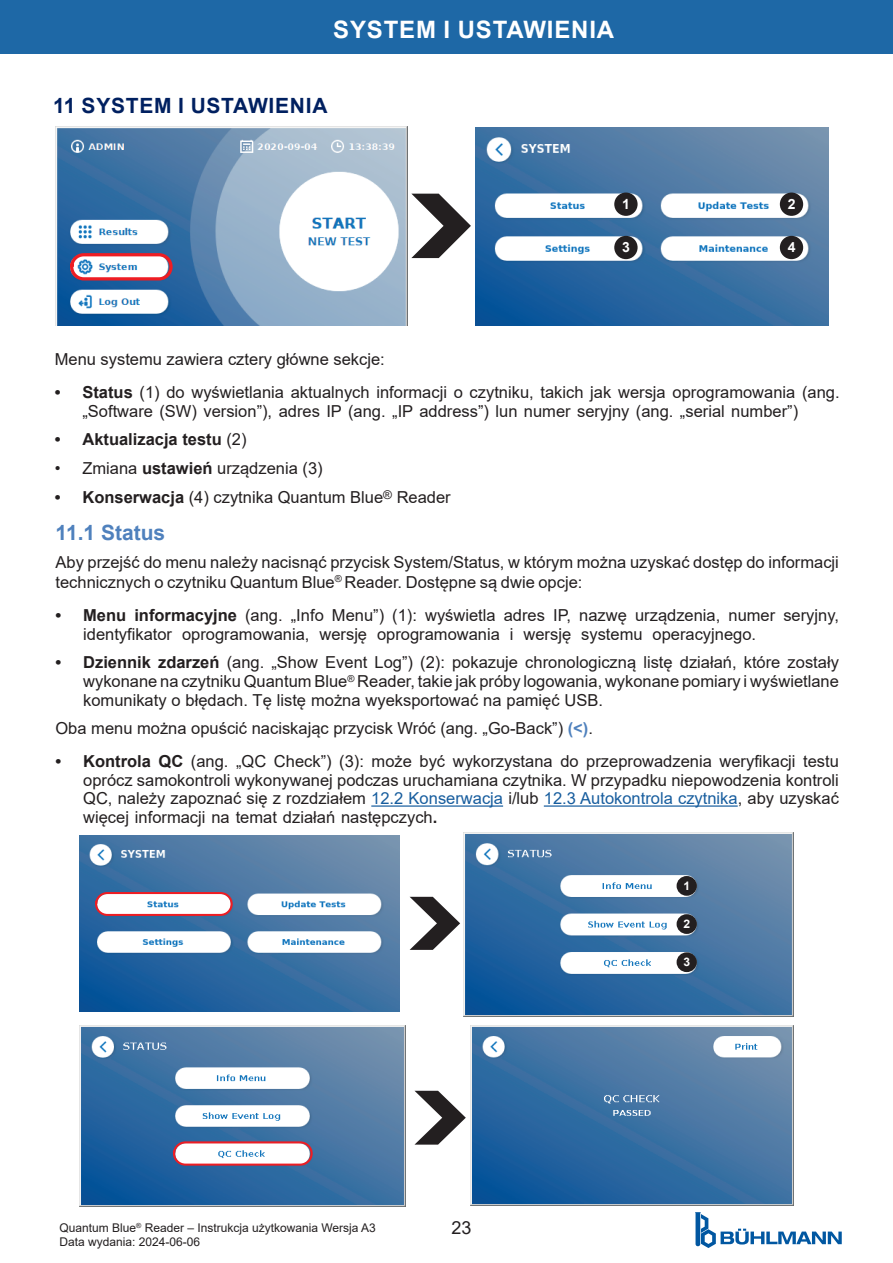
<style>
.page{position:relative;width:893px;height:1263px;background:#fff}
.page>*{position:absolute;margin:0;border:0;box-sizing:border-box;transform-origin:0 0}
.t1{font:700 24px "Arial";letter-spacing:.035em;color:#fff}
.t2{font:700 21px "Arial";letter-spacing:.035em;color:#002060}
.t3{font:700 21px "Arial";color:#4f81bd}
.t4{font:18px "Arial";color:#231f20}
.t5{font:16.5px/18.8px "Arial";color:#231f20}
.t6{font:700 16.5px "Arial";color:#231f20}
.t7{font:700 14.1px "Arial";color:#fff}
.t8{font:12px "Arial";color:#231f20}
.t9{font:700 11.7px "Arial";color:#fff}
.s1{font-weight:700}
.s2{font-weight:400}
.s3{font-weight:700;color:#4f81bd}
.s4{color:#175d9e}
</style>
<div class="page">
<div style="left:0;top:0;width:893px;height:53px;background:#1e68a6"></div>
<svg style="left:695px;top:1212px;width:147px;height:36px"></svg>
<hr style="left:371px;top:805px;width:132px;height:2px;background:#175d9e">
<hr style="left:544px;top:805px;width:194px;height:2px;background:#175d9e">
<img style="left:56px;top:126px;width:351px;height:199px">
<svg style="left:411px;top:194px;width:60px;height:64px"></svg>
<img style="left:475px;top:127px;width:353px;height:198px">
<div style="left:781px;top:194px;width:21px;height:21px;background:#231f20;border-radius:50%"></div>
<div style="left:780px;top:193px;width:23px;height:23px;border:2px solid #231f20;border-radius:50%"></div>
<div style="left:615px;top:237px;width:21px;height:21px;background:#231f20;border-radius:50%"></div>
<div style="left:614px;top:236px;width:24px;height:23px;border:2px solid #231f20;border-radius:50%"></div>
<div style="left:781px;top:237px;width:21px;height:21px;background:#231f20;border-radius:50%"></div>
<div style="left:780px;top:236px;width:23px;height:23px;border:2px solid #231f20;border-radius:50%"></div>
<div style="left:615px;top:194px;width:21px;height:21px;background:#231f20;border-radius:50%"></div>
<div style="left:614px;top:193px;width:24px;height:23px;border:2px solid #231f20;border-radius:50%"></div>
<svg style="left:68px;top:251px;width:106px;height:31px"></svg>
<svg style="left:410px;top:897px;width:50px;height:53px"></svg>
<img style="left:80px;top:835px;width:320px;height:176px">
<svg style="left:94px;top:891px;width:140px;height:26px"></svg>
<img style="left:464px;top:832px;width:330px;height:184px">
<div style="left:678px;top:877px;width:18px;height:18px;background:#231f20;border-radius:50%"></div>
<div style="left:677px;top:876px;width:20px;height:20px;border:2px solid #231f20;border-radius:50%"></div>
<div style="left:678px;top:915px;width:18px;height:18px;background:#231f20;border-radius:50%"></div>
<div style="left:677px;top:914px;width:20px;height:20px;border:2px solid #231f20;border-radius:50%"></div>
<div style="left:678px;top:953px;width:18px;height:18px;background:#231f20;border-radius:50%"></div>
<div style="left:677px;top:952px;width:20px;height:20px;border:2px solid #231f20;border-radius:50%"></div>
<img style="left:80px;top:1025px;width:326px;height:182px">
<svg style="left:415px;top:1091px;width:51px;height:53px"></svg>
<svg style="left:172px;top:1140px;width:142px;height:27px"></svg>
<img style="left:470px;top:1026px;width:324px;height:180px">
<h1 class="t1" style="left:333px;top:12px;width:283px">SYSTEM I USTAWIENIA</h1>
<p class="t2" style="left:53px;top:91px;width:276px">11 SYSTEM I USTAWIENIA</p>
<p class="t7" style="left:622px;top:194px;width:9px">1</p>
<p class="t7" style="left:788px;top:194px;width:9px">2</p>
<p class="t7" style="left:622px;top:237px;width:9px">3</p>
<p class="t7" style="left:788px;top:237px;width:9px">4</p>
<p class="t5" style="left:55px;top:350px;width:332px">Menu systemu zawiera cztery główne sekcje:</p>
<p class="t5" style="left:82px;top:383px;width:756px;text-indent:-28px"><span class="s1">• Status</span> (1) do wyświetlania aktualnych informacji o czytniku, takich jak wersja oprogramowania (ang. „Software (SW) version”), adres IP (ang. „IP address”) lun numer seryjny (ang. „serial number”)</p>
<p class="t6" style="left:55px;top:428px;width:193px">• Aktualizacja testu <span class="s2">(2)</span></p>
<p class="t5" style="left:55px;top:459px;width:269px">• Zmiana <span class="s1">ustawień</span> urządzenia (3)</p>
<p class="t5" style="left:55px;top:488px;width:398px"><span class="s1">• Konserwacja</span> (4) czytnika Quantum Blue<sup>®</sup> Reader</p>
<p class="t3" style="left:55px;top:518px;width:111px">11.1 Status</p>
<p class="t5" style="left:55px;top:553px;width:785px;line-height:19.5px">Aby przejść do menu należy nacisnąć przycisk System/Status, w którym można uzyskać dostęp do informacji technicznych o czytniku Quantum Blue<sup>®</sup> Reader. Dostępne są dwie opcje:</p>
<p class="t5" style="left:83px;top:605px;width:757px;text-indent:-28px"><span class="s1">• Menu informacyjne</span> (ang. „Info Menu”) (1): wyświetla adres IP, nazwę urządzenia, numer seryjny, identyfikator oprogramowania, wersję oprogramowania i wersję systemu operacyjnego.</p>
<p class="t5" style="left:83px;top:653px;width:757px;text-align:justify;text-indent:-28px"><span class="s1">• Dziennik zdarzeń</span> (ang. „Show Event Log”) (2): pokazuje chronologiczną listę działań, które zostały wykonane na czytniku Quantum Blue<sup>®</sup> Reader, takie jak próby logowania, wykonane pomiary i wyświetlane komunikaty o błędach. Tę listę można wyeksportować na pamięć USB.</p>
<p class="t5" style="left:55px;top:718px;width:536px">Oba menu można opuścić naciskając przycisk Wróć (ang. „Go-Back”) <span class="s3">(&lt;)</span>.</p>
<p class="t5" style="left:83px;top:751px;width:757px;text-align:justify;text-indent:-28px"><span class="s1">• Kontrola QC</span> (ang. „QC Check”) (3): może być wykorzystana do przeprowadzenia weryfikacji testu oprócz samokontroli wykonywanej podczas uruchamiana czytnika. W przypadku niepowodzenia kontroli QC, należy zapoznać się z rozdziałem <span class="s4">12.2 Konserwacja</span> i/lub <span class="s4">12. 3 Autokontrola czytnika</span>, aby uzyskać więcej informacji na temat działań następczych<span class="s1">.</span></p>
<p class="t8" style="left:60px;top:1219px;width:318px">Quantum Blue<sup>®</sup> Reader – Instrukcja użytkowania Wersja A3</p>
<p class="t4" style="left:451px;top:1215px;width:22px">23</p>
<p class="t8" style="left:60px;top:1234px;width:142px">Data wydania: 2024-06-06</p>
<p class="t9" style="left:683px;top:877px;width:8px">1</p>
<p class="t9" style="left:683px;top:916px;width:8px">2</p>
<p class="t9" style="left:683px;top:954px;width:8px">3</p>
</div>
